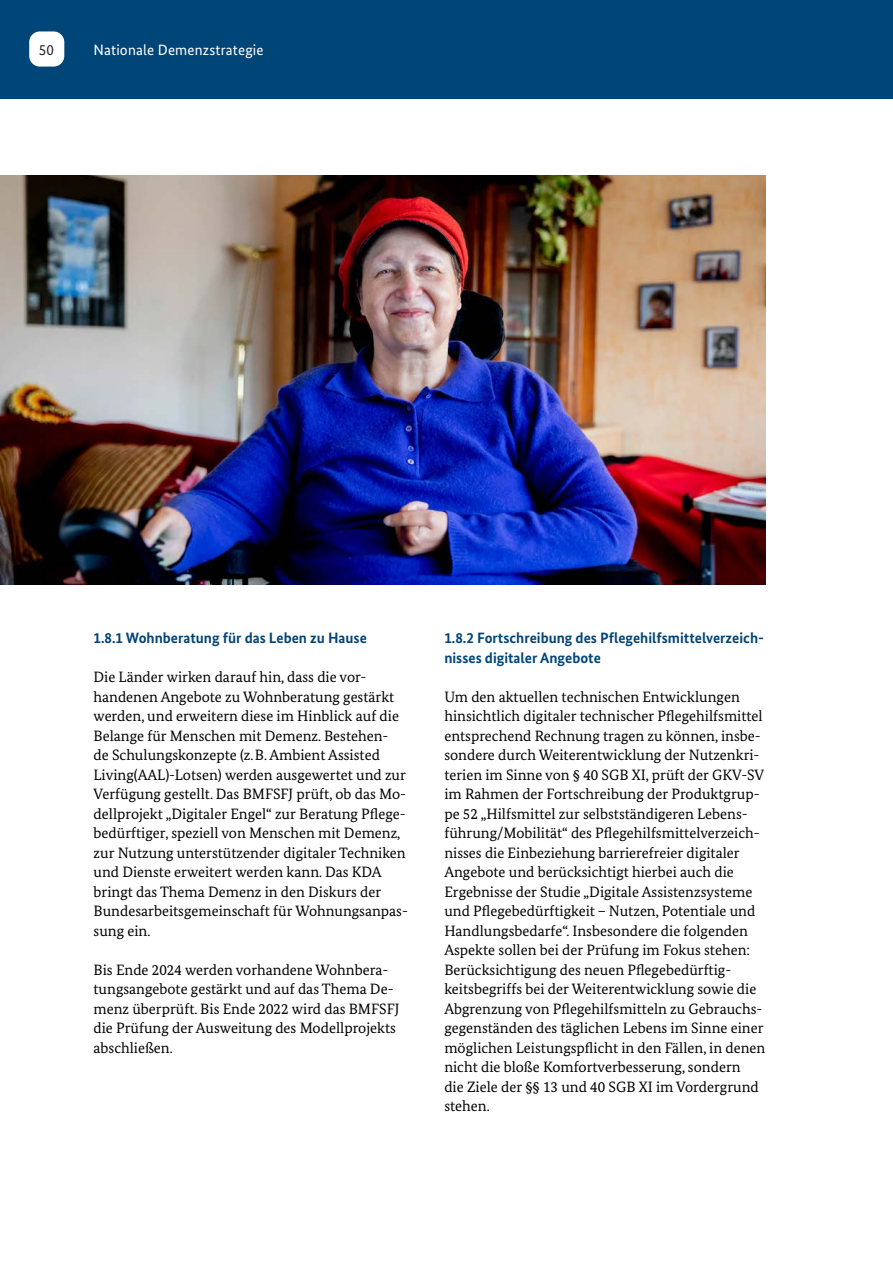
<style>
.page{position:relative;width:893px;height:1263px;background:#fff}
.page>*{position:absolute;margin:0;border:0;box-sizing:border-box;transform-origin:0 0}
.t1{font:15px/19.5px "Bundes Serif";color:#000}
.t2{font:700 15px/19.5px "Bundes Sans";color:#004577}
.t3{font:15px "Bundes Sans";letter-spacing:.01em;color:#fff}
.t4{font:15px "Bundes Sans";color:#282827}
</style>
<div class="page">
<div style="left:0;top:0;width:893px;height:98px;background:#004577"></div>
<div style="left:29px;top:31px;width:35px;height:36px;background:#fff;border-radius:11px"></div>
<img style="left:0;top:175px;width:765px;height:410px">
<p class="t4" style="left:39px;top:41px;width:16px">50</p>
<p class="t3" style="left:94px;top:41px;width:172px">Nationale Demenzstrategie</p>
<h5 class="t2" style="left:94px;top:628px;width:275px">1.8.1 Wohnberatung für das Leben zu Hause</h5>
<p class="t1" style="left:94px;top:667px;width:316px">Die Länder wirken darauf hin, dass die vor&shy;handenen Angebote zu Wohnberatung gestärkt werden, und erweitern diese im Hinblick auf die Belange für Menschen mit Demenz. Bestehen-<br>de Schulungskonzepte (z. B. Ambient Assisted Living(AAL)-Lotsen) werden ausgewertet und zur Verfügung gestellt. Das BMFSFJ prüft, ob das Mo&shy;dellprojekt „Digitaler Engel“ zur Beratung Pflege&shy;bedürftiger, speziell von Menschen mit Demenz, zur Nutzung unterstützender digitaler Techniken und Dienste erweitert werden kann. Das KDA bringt das Thema Demenz in den Diskurs der Bundesarbeitsgemeinschaft für Wohnungsanpas&shy;sung ein.</p>
<p class="t1" style="left:94px;top:960px;width:307px">Bis Ende 2024 werden vorhandene Wohnbera&shy;tungsangebote gestärkt und auf das Thema De&shy;menz überprüft. Bis Ende 2022 wird das BMFSFJ die Prüfung der Ausweitung des Modellprojekts abschließen.</p>
<h5 class="t2" style="left:444px;top:628px;width:321px">1.8.2 Fortschreibung des Pflegehilfsmittelverzeich&shy;nisses digitaler Angebote</h5>
<p class="t1" style="left:444px;top:687px;width:323px">Um den aktuellen technischen Entwicklungen hinsichtlich digitaler technischer Pflegehilfsmittel entsprechend Rechnung tragen zu können, insbe&shy;sondere durch Weiterentwicklung der Nutzenkri&shy;terien im Sinne von § 40 SGB XI, prüft der GKV-SV im Rahmen der Fortschreibung der Produktgrup&shy;pe 52 „Hilfsmittel zur selbstständigeren Lebens&shy;führung/Mobilität“ des Pflegehilfsmittelverzeich&shy;nisses die Einbeziehung barrierefreier digitaler Angebote und berücksichtigt hierbei auch die Ergebnisse der Studie „Digitale Assistenzsysteme und Pflegebedürftigkeit – Nutzen, Potentiale und Handlungsbedarfe“. Insbesondere die folgenden Aspekte sollen bei der Prüfung im Fokus stehen:<br>Berücksichtigung des neuen Pflegebedürftig&shy;keitsbegriffs bei der Weiterentwicklung sowie die Abgrenzung von Pflegehilfsmitteln zu Gebrauchs&shy;gegenständen des täglichen Lebens im Sinne einer möglichen Leistungspflicht in den Fällen, in denen nicht die bloße Komfortverbesserung, sondern<br>die Ziele der §§ 13 und 40 SGB XI im Vordergrund stehen.</p>
</div>
